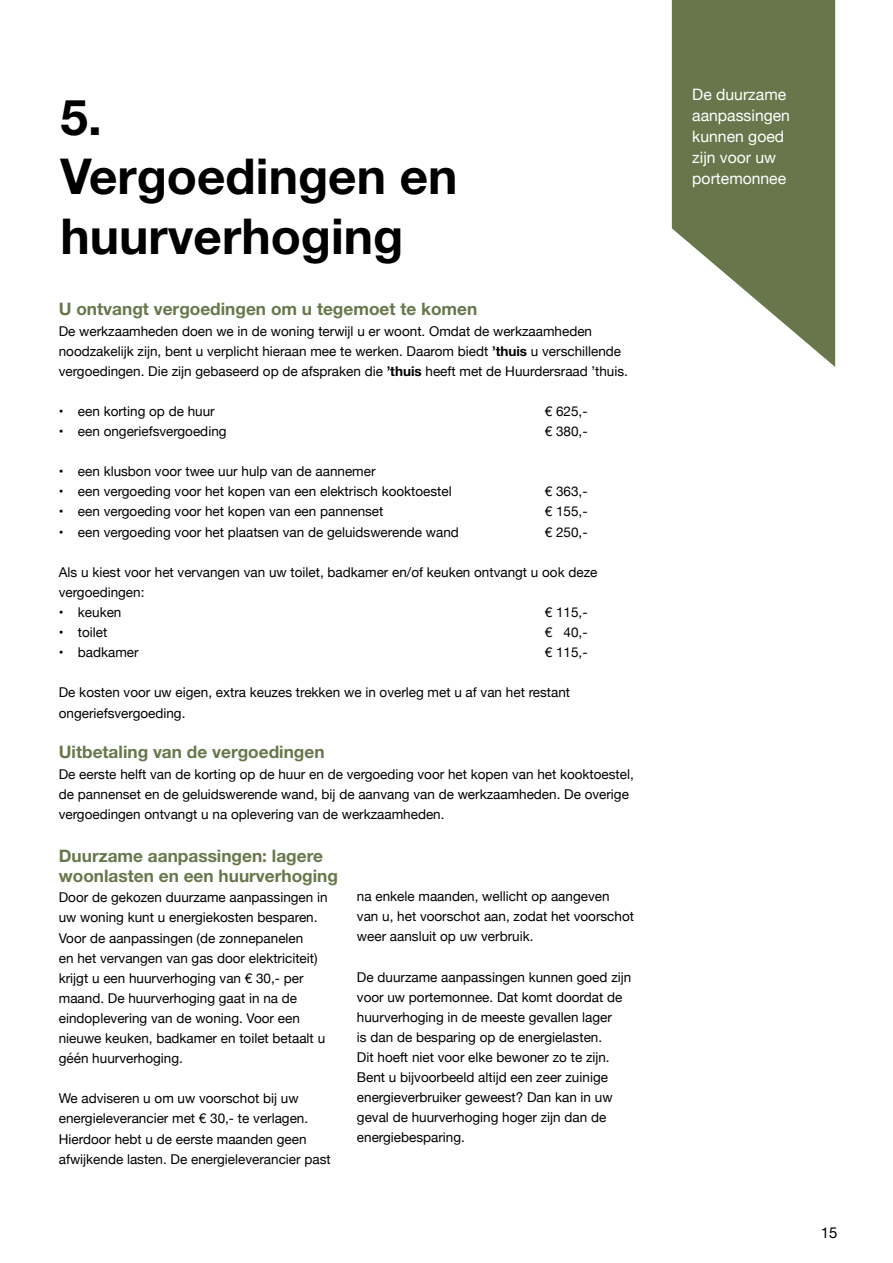
<style>
.page{position:relative;width:893px;height:1263px;background:#fff}
.page>*{position:absolute;margin:0;border:0;box-sizing:border-box;transform-origin:0 0}
.t1{font:700 49.5px/59.4px "Helvetica Neue";color:#000}
.t2{font:700 17.25px/20.7px "Helvetica Neue";color:#68774b}
.t3{font:15.75px/21px "Helvetica Neue";color:#fff}
.t4{font:15px "Helvetica Neue";color:#000}
.t5{font:13.5px/20.1px "Helvetica Neue";color:#000}
.s1{font-weight:700}
</style>
<div class="page">
<svg style="left:672px;top:0;width:163px;height:367px;fill:#68774b"></svg>
<h1 class="t1" style="left:61px;top:86px;width:398px">5.<br>Vergoedingen en huurverhoging</h1>
<p class="t2" style="left:59px;top:299px;width:420px">U ontvangt vergoedingen om u tegemoet te komen</p>
<p class="t5" style="left:59px;top:321px;width:570px">De werkzaamheden doen we in de woning terwijl u er woont. Omdat de werkzaamheden noodzakelijk zijn, bent u verplicht hieraan mee te werken. Daarom biedt <span class="s1">’thuis</span> u verschillende vergoedingen. Die zijn gebaseerd op de afspraken die <span class="s1">’thuis</span> heeft met de Huurdersraad ’thuis.</p>
<p class="t5" style="left:59px;top:402px;width:157px">• een korting op de huur</p>
<p class="t5" style="left:545px;top:402px;width:44px">€ 625,-</p>
<p class="t5" style="left:59px;top:422px;width:169px">• een ongeriefsvergoeding</p>
<p class="t5" style="left:545px;top:422px;width:44px">€ 380,-</p>
<p class="t5" style="left:59px;top:462px;width:318px">• een klusbon voor twee uur hulp van de aannemer</p>
<p class="t5" style="left:59px;top:482px;width:394px">• een vergoeding voor het kopen van een elektrisch kooktoestel</p>
<p class="t5" style="left:545px;top:482px;width:44px">€ 363,-</p>
<p class="t5" style="left:59px;top:502px;width:326px">• een vergoeding voor het kopen van een pannenset</p>
<p class="t5" style="left:545px;top:502px;width:44px">€ 155,-</p>
<p class="t5" style="left:59px;top:522px;width:402px">• een vergoeding voor het plaatsen van de geluidswerende wand</p>
<p class="t5" style="left:545px;top:522px;width:44px">€ 250,-</p>
<p class="t5" style="left:59px;top:563px;width:540px">Als u kiest voor het vervangen van uw toilet, badkamer en/of keuken ontvangt u ook deze vergoedingen:</p>
<p class="t5" style="left:59px;top:603px;width:64px">• keuken</p>
<p class="t5" style="left:545px;top:603px;width:44px">€ 115,-</p>
<p class="t5" style="left:59px;top:623px;width:50px">• toilet</p>
<p class="t5" style="left:545px;top:623px;width:44px">€ 40,-</p>
<p class="t5" style="left:59px;top:643px;width:81px">• badkamer</p>
<p class="t5" style="left:545px;top:643px;width:44px">€ 115,-</p>
<p class="t5" style="left:59px;top:683px;width:513px">De kosten voor uw eigen, extra keuzes trekken we in overleg met u af van het restant ongeriefsvergoeding.</p>
<p class="t2" style="left:59px;top:741px;width:267px">Uitbetaling van de vergoedingen</p>
<p class="t5" style="left:59px;top:764px;width:577px">De eerste helft van de korting op de huur en de vergoeding voor het kopen van het kooktoestel, de pannenset en de geluidswerende wand, bij de aanvang van de werkzaamheden. De overige vergoedingen ontvangt u na oplevering van de werkzaamheden.</p>
<p class="t2" style="left:59px;top:845px;width:281px">Duurzame aanpassingen: lagere woonlasten en een huurverhoging</p>
<p class="t5" style="left:59px;top:888px;width:270px">Door de gekozen duurzame aanpassingen in uw woning kunt u energiekosten besparen.<br>Voor de aanpassingen (de zonnepanelen<br>en het vervangen van gas door elektriciteit) krijgt u een huurverhoging van € 30,- per maand. De huurverhoging gaat in na de eindoplevering van de woning. Voor een nieuwe keuken, badkamer en toilet betaalt u géén huurverhoging.</p>
<p class="t5" style="left:59px;top:1089px;width:273px">We adviseren u om uw voorschot bij uw energieleverancier met € 30,- te verlagen.<br>Hierdoor hebt u de eerste maanden geen afwijkende lasten. De energieleverancier past</p>
<p class="t5" style="left:357px;top:887px;width:279px">na enkele maanden, wellicht op aangeven van u, het voorschot aan, zodat het voorschot weer aansluit op uw verbruik.</p>
<p class="t5" style="left:357px;top:967px;width:276px">De duurzame aanpassingen kunnen goed zijn voor uw portemonnee. Dat komt doordat de huurverhoging in de meeste gevallen lager<br>is dan de besparing op de energielasten.<br>Dit hoeft niet voor elke bewoner zo te zijn.<br>Bent u bijvoorbeeld altijd een zeer zuinige energieverbruiker geweest? Dan kan in uw geval de huurverhoging hoger zijn dan de energiebesparing.</p>
<p class="t3" style="left:692px;top:85px;width:99px">De duurzame aanpassingen kunnen goed zijn voor uw portemonnee</p>
<p class="t4" style="left:821px;top:1222px;width:18px">15</p>
</div>
